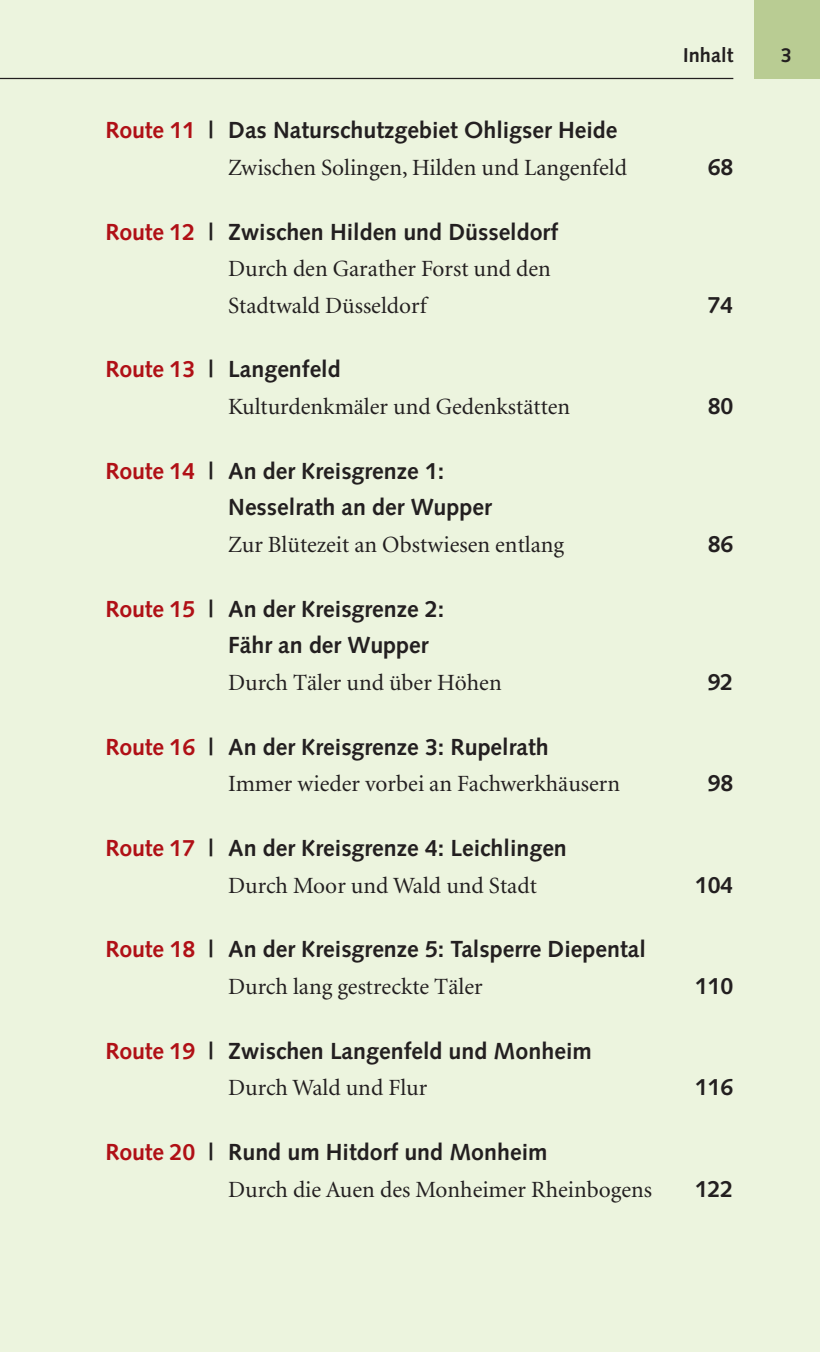
<style>
.page{position:relative;width:820px;height:1352px;background:#fff}
.page>*{position:absolute;margin:0;border:0;box-sizing:border-box;transform-origin:0 0}
.t1{font:700 23.25px/36.5px "Syntax";color:#231f20}
.t2{font:23.25px/36.5px "Minion";color:#231f20}
.t3{font:700 20px "Syntax";color:#231f20}
.s1{color:#b01016}
</style>
<div class="page">
<div style="left:1px;top:0;width:818px;height:1351px;background:#ecf4de"></div>
<div style="left:754px;top:0;width:65px;height:78px;background:#b9cc93"></div>
<hr style="left:1px;top:78px;width:732px;height:1px;background:#231f20">
<p class="t3" style="left:683px;top:47px;width:52px">Inhalt</p>
<p class="t3" style="left:780px;top:47px;width:13px">3</p>
<p class="t1" style="left:106px;top:114px;width:513px"><span class="s1">Route 11</span> | Das Naturschutzgebiet Ohligser Heide</p>
<p class="t2" style="left:228px;top:151px;width:400px">Zwischen Solingen, Hilden und Langenfeld</p>
<p class="t1" style="left:707px;top:151px;width:27px">68</p>
<p class="t1" style="left:106px;top:215px;width:454px"><span class="s1">Route 12</span> | Zwischen Hilden und Düsseldorf</p>
<p class="t2" style="left:228px;top:252px;width:324px">Durch den Garather Forst und den<br>Stadtwald Düsseldorf</p>
<p class="t1" style="left:707px;top:288px;width:27px">74</p>
<p class="t1" style="left:106px;top:353px;width:236px"><span class="s1">Route 13</span> | Langenfeld</p>
<p class="t2" style="left:228px;top:390px;width:343px">Kulturdenkmäler und Gedenkstätten</p>
<p class="t1" style="left:707px;top:390px;width:27px">80</p>
<p class="t1" style="left:228px;top:455px;width:265px;text-indent:-123px"><span class="s1">Route 14</span> | An der Kreisgrenze 1:<br>Nesselrath an der Wupper</p>
<p class="t2" style="left:228px;top:528px;width:337px">Zur Blütezeit an Obstwiesen entlang</p>
<p class="t1" style="left:707px;top:528px;width:27px">86</p>
<p class="t1" style="left:228px;top:592px;width:217px;text-indent:-123px"><span class="s1">Route 15</span> | An der Kreisgrenze 2:<br>Fähr an der Wupper</p>
<p class="t2" style="left:228px;top:666px;width:275px">Durch Täler und über Höhen</p>
<p class="t1" style="left:707px;top:665px;width:27px">92</p>
<p class="t1" style="left:106px;top:730px;width:444px"><span class="s1">Route 16</span> | An der Kreisgrenze 3: Rupelrath</p>
<p class="t2" style="left:228px;top:767px;width:393px">Immer wieder vorbei an Fachwerkhäusern</p>
<p class="t1" style="left:707px;top:767px;width:27px">98</p>
<p class="t1" style="left:106px;top:832px;width:462px"><span class="s1">Route 17</span> | An der Kreisgrenze 4: Leichlingen</p>
<p class="t2" style="left:228px;top:869px;width:310px">Durch Moor und Wald und Stadt</p>
<p class="t1" style="left:694px;top:868px;width:40px">104</p>
<p class="t1" style="left:106px;top:933px;width:541px"><span class="s1">Route 18</span> | An der Kreisgrenze 5: Talsperre Diepental</p>
<p class="t2" style="left:228px;top:970px;width:256px">Durch lang gestreckte Täler</p>
<p class="t1" style="left:694px;top:969px;width:40px">110</p>
<p class="t1" style="left:106px;top:1034px;width:487px"><span class="s1">Route 19</span> | Zwischen Langenfeld und Monheim</p>
<p class="t2" style="left:228px;top:1071px;width:200px">Durch Wald und Flur</p>
<p class="t1" style="left:694px;top:1071px;width:40px">116</p>
<p class="t1" style="left:106px;top:1136px;width:443px"><span class="s1">Route 20</span> | Rund um Hitdorf und Monheim</p>
<p class="t2" style="left:228px;top:1173px;width:425px">Durch die Auen des Monheimer Rheinbogens</p>
<p class="t1" style="left:694px;top:1172px;width:40px">122</p>
</div>
